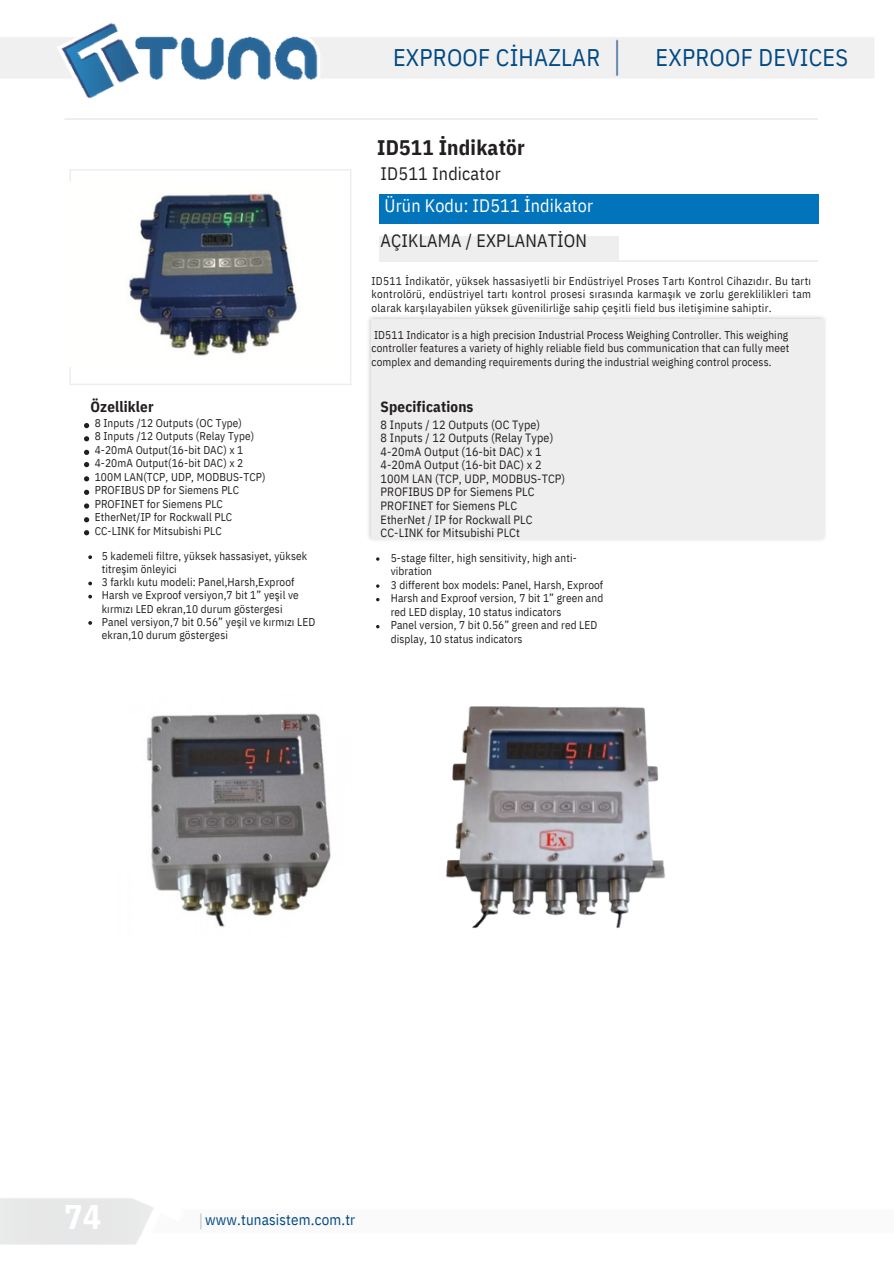
<style>
.page{position:relative;width:894px;height:1264px;background:#fff}
.page>*{position:absolute;margin:0;border:0;box-sizing:border-box;transform-origin:0 0}
.t1{font:700 34.2px "IBM Plex Sans Cond";color:#fff}
.t2{font:24px "IBM Plex Sans Cond";letter-spacing:.01em;color:#004a85}
.t3{font:700 21px "IBM Plex Sans Cond";letter-spacing:.01em;color:#231f20}
.t4{font:18px "IBM Plex Sans Cond";letter-spacing:.01em;color:#231f20}
.t5{font:18px "IBM Plex Sans Cond";letter-spacing:.01em;color:#fff}
.t6{font:700 15px "IBM Plex Sans Cond";letter-spacing:.01em;color:#231f20}
.t7{font:15px "IBM Plex Sans Cond";letter-spacing:.01em;color:#004a85}
.t8{font:12px/13.5px "IBM Plex Sans Cond";letter-spacing:.01em;color:#231f20}
.t9{font:11.25px/13.5px "IBM Plex Sans Cond";letter-spacing:.01em;color:#231f20}
</style>
<div class="page">
<img style="left:0;top:23px;width:874px;height:76px">
<img style="left:368px;top:316px;width:457px;height:224px">
<svg style="left:69px;top:169px;width:282px;height:216px"></svg>
<div style="left:371px;top:319px;width:452px;height:220px;background:#efeeef"></div>
<div style="left:379px;top:194px;width:440px;height:30px;background:#0274bc"></div>
<div style="left:371px;top:228px;width:256px;height:40px;background:linear-gradient(to right,#f5f4f5,#f5f5f5)"></div>
<img style="left:69px;top:183px;width:272px;height:183px">
<svg style="left:84px;top:423px;width:6px;height:4px"></svg>
<svg style="left:84px;top:427px;width:6px;height:14px"></svg>
<svg style="left:84px;top:441px;width:6px;height:13px"></svg>
<svg style="left:84px;top:454px;width:6px;height:14px"></svg>
<svg style="left:84px;top:476px;width:6px;height:5px"></svg>
<svg style="left:84px;top:481px;width:6px;height:14px"></svg>
<svg style="left:84px;top:503px;width:6px;height:5px"></svg>
<svg style="left:84px;top:508px;width:6px;height:14px"></svg>
<svg style="left:84px;top:522px;width:6px;height:14px"></svg>
<hr style="left:65px;top:118px;width:752px;height:1px;background:#efeeef">
<hr style="left:379px;top:260px;width:438px;height:1px;background:#efeeef">
<img style="left:147px;top:713px;width:184px;height:214px">
<img style="left:446px;top:706px;width:219px;height:223px">
<svg style="left:88px;top:555px;width:4px;height:4px"></svg>
<svg style="left:88px;top:581px;width:4px;height:4px"></svg>
<svg style="left:88px;top:594px;width:4px;height:4px"></svg>
<svg style="left:88px;top:621px;width:4px;height:4px"></svg>
<svg style="left:376px;top:584px;width:3px;height:4px"></svg>
<p class="t6" style="left:90px;top:397px;width:65px">Özellikler</p>
<p class="t9" style="left:95px;top:416px;width:149px">8 Inputs /12 Outputs (OC Type)</p>
<p class="t9" style="left:95px;top:429px;width:172px">8 Inputs /12 Outputs (Relay Type)<br>4-20mA Output(16-bit DAC) x 1<br>4-20mA Output(16-bit DAC) x 2<br>100M LAN(TCP, UDP, MODBUS-TCP)<br>PROFIBUS DP for Siemens PLC<br>PROFINET for Siemens PLC<br>EtherNet/IP for Rockwall PLC<br>CC-LINK for Mitsubishi PLC</p>
<p class="t9" style="left:102px;top:549px;width:207px">5 kademeli filtre, yüksek hassasiyet, yüksek titreşim önleyici</p>
<p class="t9" style="left:102px;top:575px;width:194px">3 farklı kutu modeli: Panel,Harsh,Exproof</p>
<p class="t9" style="left:102px;top:588px;width:198px">Harsh ve Exproof versiyon,7 bit 1” yeşil ve kırmızı LED ekran,10 durum göstergesi</p>
<p class="t9" style="left:102px;top:615px;width:215px">Panel versiyon,7 bit 0.56” yeşil ve kırmızı LED ekran,10 durum göstergesi</p>
<p class="t2" style="left:393px;top:41px;width:209px">EXPROOF CİHAZLAR</p>
<p class="t2" style="left:655px;top:41px;width:194px">EXPROOF DEVICES</p>
<p class="t3" style="left:377px;top:134px;width:149px">ID511 İndikatör</p>
<p class="t4" style="left:380px;top:161px;width:122px">ID511 Indicator</p>
<p class="t5" style="left:384px;top:194px;width:210px">Ürün Kodu: ID511 İndikator</p>
<p class="t4" style="left:380px;top:229px;width:208px">AÇIKLAMA / EXPLANATİON</p>
<p class="t9" style="left:371px;top:274px;width:441px;text-align:justify">ID511 İndikatör, yüksek hassasiyetli bir Endüstriyel Proses Tartı Kontrol Cihazıdır. Bu tartı kontrolörü, endüstriyel tartı kontrol prosesi sırasında karmaşık ve zorlu gereklilikleri tam olarak karşılayabilen yüksek güvenilirliğe sahip çeşitli field bus iletişimine sahiptir.</p>
<p class="t9" style="left:371px;top:328px;width:419px;text-align:justify">ID511 Indicator is a high precision Industrial Process Weighing Controller. This weighing controller features a variety of highly reliable field bus communication that can fully meet complex and demanding requirements during the industrial weighing control process.</p>
<p class="t6" style="left:380px;top:396px;width:94px">Specifications</p>
<p class="t8" style="left:380px;top:417px;width:161px">8 Inputs / 12 Outputs (OC Type)</p>
<p class="t8" style="left:380px;top:431px;width:174px">8 Inputs / 12 Outputs (Relay Type)<br>4-20mA Output (16-bit DAC) x 1<br>4-20mA Output (16-bit DAC) x 2</p>
<p class="t8" style="left:380px;top:471px;width:186px">100M LAN (TCP, UDP, MODBUS-TCP)<br>PROFIBUS DP for Siemens PLC<br>PROFINET for Siemens PLC</p>
<p class="t8" style="left:380px;top:512px;width:153px">EtherNet / IP for Rockwall PLC<br>CC-LINK for Mitsubishi PLCt</p>
<p class="t9" style="left:390px;top:551px;width:188px">5-stage filter, high sensitivity, high anti&shy;vibration</p>
<p class="t9" style="left:390px;top:578px;width:214px">3 different box models: Panel, Harsh, Exproof</p>
<p class="t9" style="left:390px;top:591px;width:214px">Harsh and Exproof version, 7 bit 1” green and red LED display, 10 status indicators</p>
<p class="t9" style="left:390px;top:618px;width:208px">Panel version, 7 bit 0.56” green and red LED display, 10 status indicators</p>
<p class="t1" style="left:64px;top:1194px;width:39px">74</p>
<p class="t7" style="left:205px;top:1209px;width:151px">www.tunasistem.com.tr</p>
</div>
